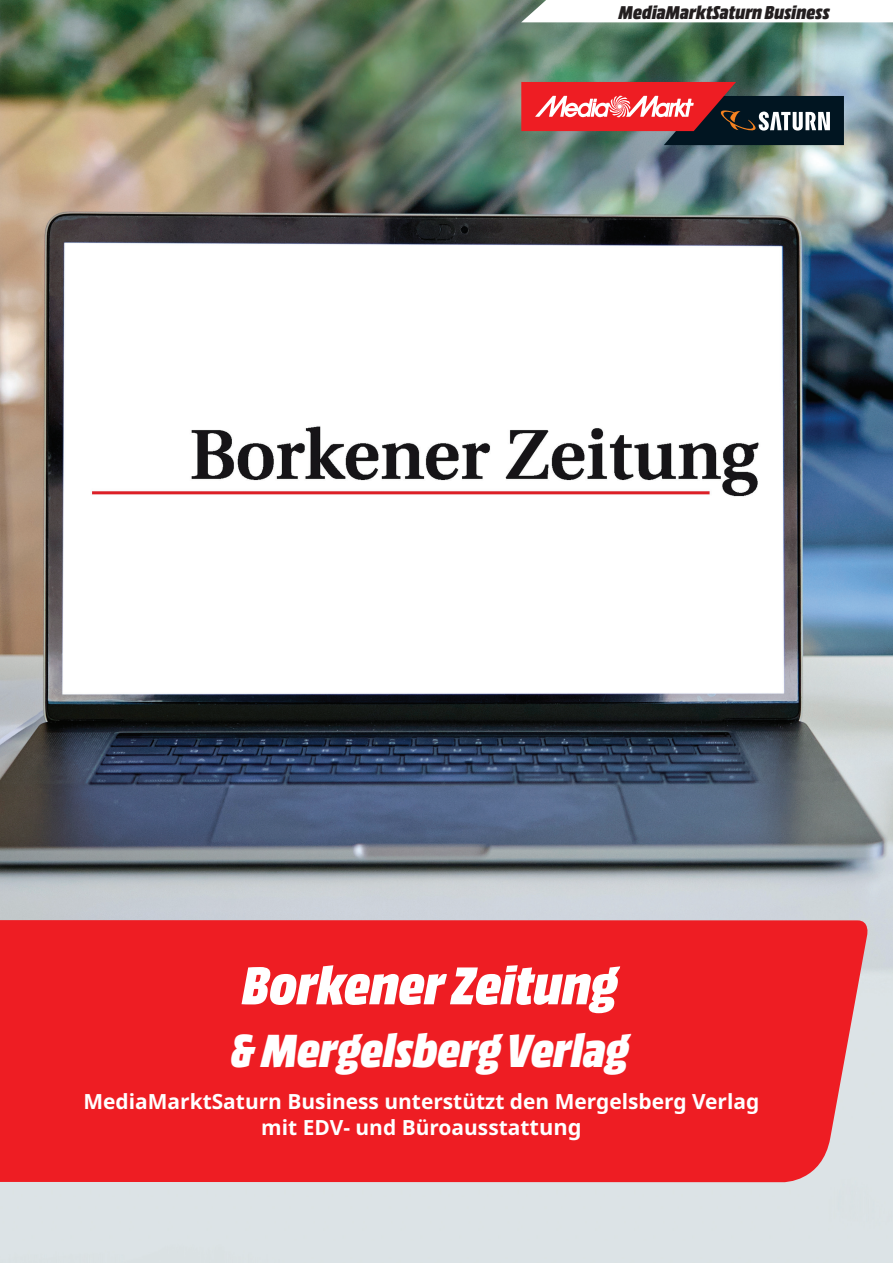
<style>
.page{position:relative;width:893px;height:1263px;background:#fff}
.page>*{position:absolute;margin:0;border:0;box-sizing:border-box;transform-origin:0 0}
.t1{font:55.8px "MM Headline Pro";color:#fff}
.t2{font:48.75px "MM Headline Pro";color:#fff}
.t3{font:700 20.85px/26.2px "Noto Sans";color:#fff;text-align:center}
.t4{font:19.5px "MM Headline Pro";letter-spacing:.005em;color:#231f20}
.s1{font-size:21.9px}
</style>
<div class="page">
<img style="left:0;top:0;width:893px;height:1263px">
<div style="left:0;top:920px;width:870px;height:262px;background:#ee1d23"></div>
<svg style="left:521px;top:0;width:372px;height:22px"></svg>
<svg style="left:521px;top:82px;width:323px;height:63px"></svg>
<p class="t4" style="left:619px;top:0;width:212px">MediaMarktSaturn Business</p>
<h1 class="t1" style="left:242px;top:951px;width:377px">Borkener Zeitung</h1>
<h2 class="t2" style="left:231px;top:1021px;width:400px">&amp; Mergelsberg Verlag</h2>
<p class="t3" style="left:83px;top:1089px;width:677px">MediaMarktSaturn Business unterstützt den Mergelsberg Verlag mit EDV- und Büroausstat<span class="s1">tung</span></p>
</div>
